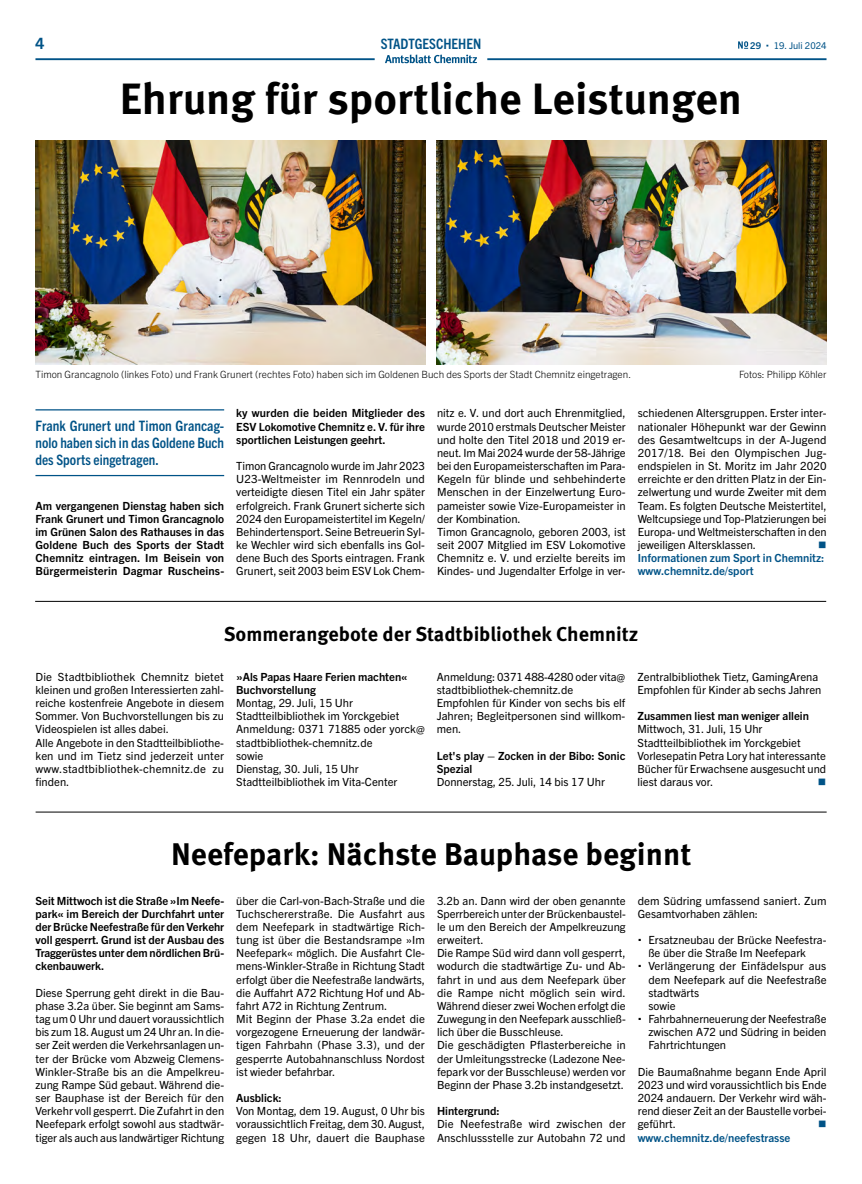
<style>
.page{position:relative;width:862px;height:1184px;background:#fff}
.page>*{position:absolute;margin:0;border:0;box-sizing:border-box;transform-origin:0 0}
.Überschrift_1_Ordnun{font:700 43.75px "Meta Pro";color:#000}
.Überschrift_2_Ordnun{font:700 31.25px "Meta Pro";color:#000}
.Überschrift_3_Ordnun{font:700 20px "Meta Pro";color:#000}
.t1{font:700 15.62px "Trade Gothic Next LT Pro";color:#005387}
.Teaser_blau_mit_Absa{font:700 condensed 14.38px/17.2px "Trade Gothic Next LT Pro";color:#005387;text-align:justify}
.Rubrikenbezeichnung{font:700 condensed 14.38px "Trade Gothic Next LT Pro";color:#005387}
.Fließtext{font:11.25px/13.1px "Trade Gothic Next LT Pro";color:#000;text-align:justify}
.Teasertext_fett{font:700 11.25px/13.1px "Trade Gothic Next LT Pro";color:#000;text-align:justify}
.Fließtext_fett{font:700 11.25px/13.1px "Trade Gothic Next LT Pro";color:#000}
.Hinweistext_Artikele{font:700 11.25px "Trade Gothic Next LT Pro";color:#005387}
.Zwischenüberschrift{font:700 11.25px "Trade Gothic Next LT Pro";color:#000}
.Fließtext-2{font:11.25px "Wingdings";color:#005387}
.Bildunterschrift{font:300 10px "Trade Gothic Next LT Pro";color:#000}
.t2{font:9.38px "Trade Gothic Next LT Pro";color:#005387}
.t3{font:700 9.38px "Trade Gothic Next LT Pro";color:#005387}
</style>
<div class="page">
<hr style="left:35px;top:58px;width:339px;height:2px;background:#005387">
<hr style="left:487px;top:58px;width:339px;height:2px;background:#005387">
<svg style="left:385px;top:55px;width:92px;height:8px"></svg>
<svg style="left:738px;top:41px;width:9px;height:8px"></svg>
<hr style="left:35px;top:409px;width:189px;height:1px;background:#005387">
<hr style="left:35px;top:475px;width:189px;height:1px;background:#005387">
<img style="left:36px;top:141px;width:389px;height:223px">
<hr style="left:35px;top:601px;width:790px;height:1px;background:#000">
<hr style="left:36px;top:811px;width:790px;height:1px;background:#000">
<img style="left:436px;top:141px;width:389px;height:223px">
<h3 class="t1" style="left:35px;top:32px;width:10px">4</h3>
<p class="Rubrikenbezeichnung" style="left:380px;top:34px;width:102px">STADTGESCHEHEN</p>
<p class="t3" style="left:749px;top:39px;width:12px">29</p>
<p class="t2" style="left:773px;top:39px;width:54px">19. Juli 2024</p>
<p class="Überschrift_1_Ordnun" style="left:120px;top:65px;width:623px">Ehrung für sportliche Leistungen</p>
<p class="Bildunterschrift" style="left:36px;top:367px;width:596px">Timon Grancagnolo (linkes Foto) und Frank Grunert (rechtes Foto) haben sich im Goldenen Buch des Sports der Stadt Chemnitz eingetragen.</p>
<p class="Bildunterschrift" style="left:738px;top:367px;width:89px">Fotos: Philipp Köhler</p>
<p class="Teaser_blau_mit_Absa" style="left:35px;top:416px;width:190px">Frank Grunert und Timon Grancag&shy;nolo haben sich in das Goldene Buch des Sports eingetragen.</p>
<p class="Teasertext_fett" style="left:35px;top:498px;width:190px">Am vergangenen Dienstag haben sich Frank Grunert und Timon Grancagnolo im Grünen Salon des Rathauses in das Goldene Buch des Sports der Stadt Chemnitz eintragen. Im Beisein von Bürgermeisterin Dagmar Ruscheins-</p>
<p class="Teasertext_fett" style="left:236px;top:406px;width:190px">ky wurden die beiden Mitglieder des ESV Lokomotive Chemnitz e. V. für ihre sportlichen Leistungen geehrt.</p>
<p class="Fließtext" style="left:236px;top:458px;width:190px">Timon Grancagnolo wurde im Jahr 2023<br>U23-Weltmeister im Rennrodeln und verteidigte diesen Titel ein Jahr später erfolgreich. Frank Grunert sicherte sich 2024 den Europameistertitel im Kegeln/ Behindertensport. Seine Betreuerin Syl&shy;ke Wechler wird sich ebenfalls ins Gol&shy;dene Buch des Sports eintragen. Frank Grunert, seit 2003 beim ESV Lok Chem-</p>
<p class="Fließtext" style="left:437px;top:406px;width:190px">nitz e. V. und dort auch Ehrenmitglied, wurde 2010 erstmals Deutscher Meister und holte den Titel 2018 und 2019 er&shy;neut. Im Mai 2024 wurde der 58-Jährige bei den Europameisterschaften im Para-Kegeln für blinde und sehbehinderte Menschen in der Einzelwertung Euro&shy;pameister sowie Vize-Europameister in der Kombination.</p>
<p class="Fließtext" style="left:437px;top:524px;width:190px">Timon Grancagnolo, geboren 2003, ist seit 2007 Mitglied im ESV Lokomotive Chemnitz e. V. und erzielte bereits im Kindes- und Jugendalter Erfolge in ver-</p>
<p class="Fließtext" style="left:637px;top:406px;width:190px">schiedenen Altersgruppen. Erster inter&shy;nationaler Höhepunkt war der Gewinn des Gesamtweltcups in der A-Jugend 2017/18. Bei den Olympischen Jug&shy;endspielen in St. Moritz im Jahr 2020 erreichte er den dritten Platz in der Ein&shy;zelwertung und wurde Zweiter mit dem Team. Es folgten Deutsche Meistertitel, Weltcupsiege und Top-Platzierungen bei Europa- und Weltmeisterschaften in den jeweiligen Altersklassen.</p>
<p class="Fließtext-2" style="left:817px;top:539px;width:10px">■</p>
<p class="Hinweistext_Artikele" style="left:637px;top:550px;width:188px">Informationen zum Sport in Chemnitz:</p>
<p class="Hinweistext_Artikele" style="left:637px;top:563px;width:117px">www.chemnitz.de/sport</p>
<p class="Überschrift_3_Ordnun" style="left:223px;top:618px;width:416px">Sommerangebote der Stadtbibliothek Chemnitz</p>
<p class="Fließtext" style="left:35px;top:669px;width:190px">Die Stadtbibliothek Chemnitz bietet kleinen und großen Interessierten zahl&shy;reiche kostenfreie Angebote in diesem Sommer. Von Buchvorstellungen bis zu Videospielen ist alles dabei.</p>
<p class="Fließtext" style="left:35px;top:735px;width:190px">Alle Angebote in den Stadtteilbibliothe&shy;ken und im Tietz sind jederzeit unter www.stadtbibliothek-chemnitz.de zu finden.</p>
<p class="Fließtext_fett" style="left:236px;top:669px;width:173px">»Als Papas Haare Ferien machten«</p>
<p class="Fließtext_fett" style="left:236px;top:682px;width:81px">Buchvorstellung</p>
<p class="Fließtext" style="left:236px;top:695px;width:118px">Montag, 29. Juli, 15 Uhr</p>
<p class="Fließtext" style="left:236px;top:708px;width:165px">Stadtteilbibliothek im Yorckgebiet</p>
<p class="Fließtext" style="left:236px;top:722px;width:190px">Anmeldung: 0371 71885 oder yorck@ stadtbibliothek-chemnitz.de</p>
<p class="Fließtext" style="left:236px;top:748px;width:29px">sowie</p>
<p class="Fließtext" style="left:236px;top:761px;width:124px">Dienstag, 30. Juli, 15 Uhr</p>
<p class="Fließtext" style="left:236px;top:774px;width:163px">Stadtteilbibliothek im Vita-Center</p>
<p class="Fließtext" style="left:436px;top:669px;width:190px">Anmeldung: 0371 488-4280 oder vita@ stadtbibliothek-chemnitz.de</p>
<p class="Fließtext" style="left:436px;top:695px;width:190px">Empfohlen für Kinder von sechs bis elf Jahren; Begleitpersonen sind willkom&shy;men.</p>
<p class="Fließtext_fett" style="left:436px;top:748px;width:190px">Let's play – Zocken in der Bibo: Sonic<br>Spezial</p>
<p class="Fließtext" style="left:436px;top:774px;width:169px">Donnerstag, 25. Juli, 14 bis 17 Uhr</p>
<p class="Fließtext" style="left:637px;top:669px;width:182px">Zentralbibliothek Tietz, GamingArena</p>
<p class="Fließtext" style="left:637px;top:682px;width:185px">Empfohlen für Kinder ab sechs Jahren</p>
<p class="Fließtext_fett" style="left:637px;top:708px;width:173px">Zusammen liest man weniger allein</p>
<p class="Fließtext" style="left:637px;top:722px;width:126px">Mittwoch, 31. Juli, 15 Uhr</p>
<p class="Fließtext" style="left:637px;top:735px;width:165px">Stadtteilbibliothek im Yorckgebiet</p>
<p class="Fließtext" style="left:637px;top:748px;width:190px">Vorlesepatin Petra Lory hat interessante Bücher für Erwachsene ausgesucht und liest daraus vor.</p>
<p class="Fließtext-2" style="left:817px;top:776px;width:10px">■</p>
<p class="Überschrift_2_Ordnun" style="left:171px;top:829px;width:521px">Neefepark: Nächste Bauphase beginnt</p>
<p class="Teasertext_fett" style="left:35px;top:893px;width:190px">Seit Mittwoch ist die Straße »Im Neefe&shy;park« im Bereich der Durchfahrt unter der Brücke Neefestraße für den Verkehr voll gesperrt. Grund ist der Ausbau des Traggerüstes unter dem nördlichen Brü&shy;ckenbauwerk.</p>
<p class="Fließtext" style="left:35px;top:985px;width:190px">Diese Sperrung geht direkt in die Bau&shy;phase 3.2a über. Sie beginnt am Sams&shy;tag um 0 Uhr und dauert voraussichtlich bis zum 18. August um 24 Uhr an. In die&shy;ser Zeit werden die Verkehrsanlagen un&shy;ter der Brücke vom Abzweig Clemens-Winkler-Straße bis an die Ampelkreu&shy;zung Rampe Süd gebaut. Während die&shy;ser Bauphase ist der Bereich für den Verkehr voll gesperrt. Die Zufahrt in den Neefepark erfolgt sowohl aus stadtwär&shy;tiger als auch aus landwärtiger Richtung</p>
<p class="Fließtext" style="left:236px;top:893px;width:190px">über die Carl-von-Bach-Straße und die Tuchschererstraße. Die Ausfahrt aus dem Neefepark in stadtwärtige Rich&shy;tung ist über die Bestandsrampe »Im Neefepark« möglich. Die Ausfahrt Cle&shy;mens-Winkler-Straße in Richtung Stadt erfolgt über die Neefestraße landwärts, die Auffahrt A72 Richtung Hof und Ab&shy;fahrt A72 in Richtung Zentrum.</p>
<p class="Fließtext" style="left:236px;top:1011px;width:190px">Mit Beginn der Phase 3.2a endet die vorgezogene Erneuerung der landwär&shy;tigen Fahrbahn (Phase 3.3), und der gesperrte Autobahnanschluss Nordost ist wieder befahrbar.</p>
<p class="Zwischenüberschrift" style="left:236px;top:1090px;width:47px">Ausblick:</p>
<p class="Fließtext" style="left:236px;top:1103px;width:190px">Von Montag, dem 19. August, 0 Uhr bis voraussichtlich Freitag, dem 30. August, gegen 18 Uhr, dauert die Bauphase</p>
<p class="Fließtext" style="left:437px;top:893px;width:190px">3.2b an. Dann wird der oben genannte Sperrbereich unter der Brückenbaustel&shy;le um den Bereich der Ampelkreuzung erweitert.</p>
<p class="Fließtext" style="left:437px;top:945px;width:190px">Die Rampe Süd wird dann voll gesperrt, wodurch die stadtwärtige Zu- und Ab&shy;fahrt in und aus dem Neefepark über die Rampe nicht möglich sein wird.<br>Während dieser zwei Wochen erfolgt die Zuwegung in den Neefepark ausschließ&shy;lich über die Busschleuse.</p>
<p class="Fließtext" style="left:437px;top:1038px;width:190px">Die geschädigten Pflasterbereiche in der Umleitungsstrecke (Ladezone Nee&shy;fepark vor der Busschleuse) werden vor Beginn der Phase 3.2b instandgesetzt.</p>
<p class="Zwischenüberschrift" style="left:437px;top:1103px;width:64px">Hintergrund:</p>
<p class="Fließtext" style="left:437px;top:1117px;width:190px">Die Neefestraße wird zwischen der<br>Anschlussstelle zur Autobahn 72 und</p>
<p class="Fließtext" style="left:637px;top:893px;width:190px">dem Südring umfassend saniert. Zum<br>Gesamtvorhaben zählen:</p>
<p class="Fließtext" style="left:648px;top:932px;width:179px">Ersatzneubau der Brücke Neefestra&shy;ße über die Straße Im Neefepark</p>
<p class="Fließtext" style="left:648px;top:959px;width:179px">Verlängerung der Einfädelspur aus dem Neefepark auf die Neefestraße stadtwärts</p>
<p class="Fließtext" style="left:648px;top:998px;width:29px">sowie</p>
<p class="Fließtext" style="left:648px;top:1011px;width:179px">Fahrbahnerneuerung der Neefestraße zwischen A72 und Südring in beiden Fahrtrichtungen</p>
<p class="Fließtext" style="left:637px;top:1064px;width:190px">Die Baumaßnahme begann Ende April 2023 und wird voraussichtlich bis Ende 2024 andauern. Der Verkehr wird wäh&shy;rend dieser Zeit an der Baustelle vorbei&shy;geführt.</p>
<p class="Fließtext-2" style="left:817px;top:1118px;width:10px">■</p>
<p class="Hinweistext_Artikele" style="left:637px;top:1129px;width:154px">www.chemnitz.de/neefestrasse</p>
</div>
